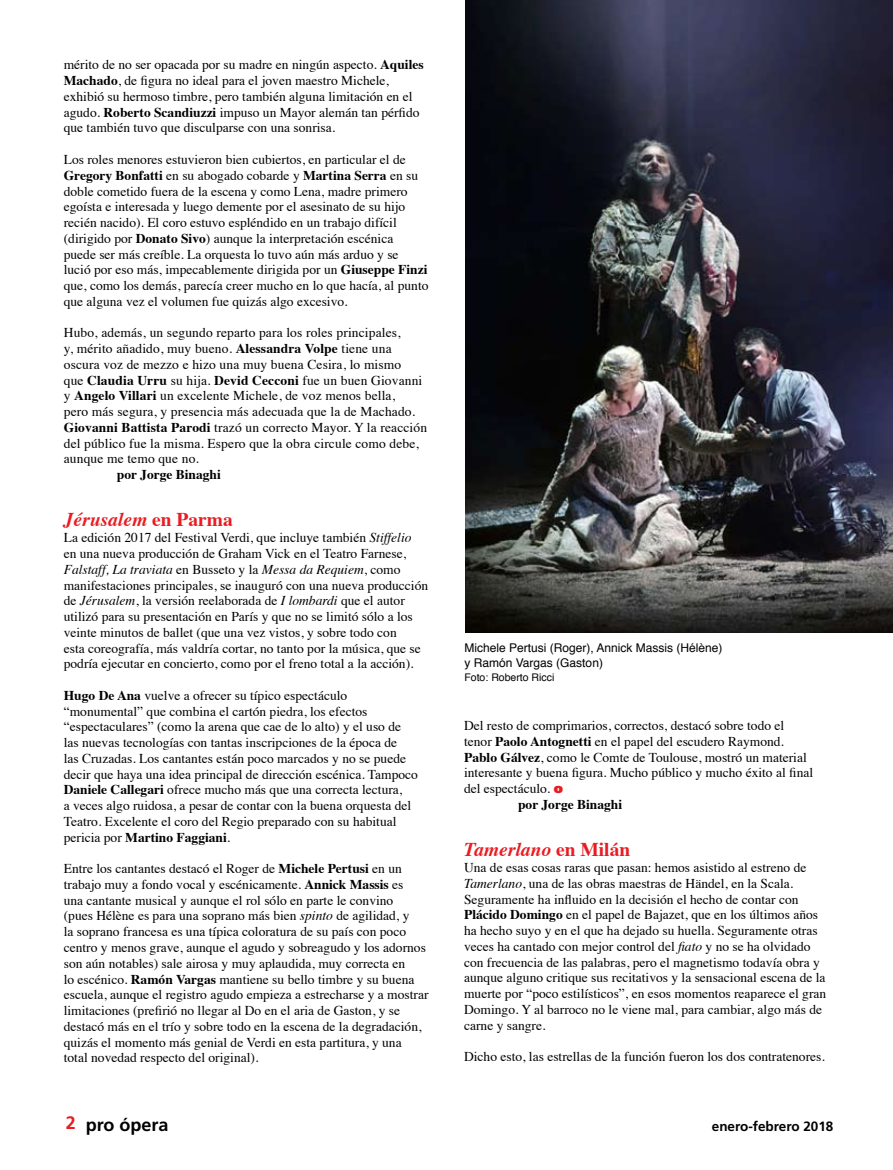
<style>
.page{position:relative;width:893px;height:1170px;background:#fff}
.page>*{position:absolute;margin:0;border:0;box-sizing:border-box;transform-origin:0 0}
.t1{font:italic 700 19.5px "Times";color:#e91c23}
.t2{font:700 18px "Frutiger";color:#000}
.t3{font:13.5px/15.8px "Times";color:#000}
.t4{font:700 13.5px "Times";color:#000}
.t5{font:700 13.5px "Frutiger";color:#000}
.t6{font:12px/14.2px "Helvetica";color:#000}
.t7{font:10.5px "Helvetica";color:#000}
.s1{font-weight:700}
.s2{font-style:normal}
.s3{font-style:italic}
.s4{font-family:"Frutiger";font-weight:900;color:#e91c23}
</style>
<div class="page">
<img style="left:465px;top:0;width:428px;height:633px">
<p class="t3" style="left:64px;top:56px;width:361px">mérito de no ser opacada por su madre en ningún aspecto. <span class="s1">Aquiles Machado</span>, de figura no ideal para el joven maestro Michele, exhibió su hermoso timbre, pero también alguna limitación en el agudo. <span class="s1">Roberto Scandiuzzi</span> impuso un Mayor alemán tan pérfido que también tuvo que disculparse con una sonrisa.</p>
<p class="t3" style="left:64px;top:150px;width:366px">Los roles menores estuvieron bien cubiertos, en particular el de <span class="s1">Gregory Bonfatti</span> en su abogado cobarde y <span class="s1">Martina Serra</span> en su doble cometido fuera de la escena y como Lena, madre primero egoísta e interesada y luego demente por el asesinato de su hijo recién nacido). El coro estuvo espléndido en un trabajo difícil (dirigido por <span class="s1">Donato Sivo</span>) aunque la interpretación escénica puede ser más creíble. La orquesta lo tuvo aún más arduo y se lució por eso más, impecablemente dirigida por un <span class="s1">Giuseppe Finzi </span>que, como los demás, parecía creer mucho en lo que hacía, al punto que alguna vez el volumen fue quizás algo excesivo.</p>
<p class="t3" style="left:64px;top:324px;width:365px">Hubo, además, un segundo reparto para los roles principales,<br>y, mérito añadido, muy bueno. <span class="s1">Alessandra Volpe</span> tiene una oscura voz de mezzo e hizo una muy buena Cesira, lo mismo<br>que <span class="s1">Claudia Urru</span> su hija. <span class="s1">Devid Cecconi</span> fue un buen Giovanni y <span class="s1">Angelo Villari</span> un excelente Michele, de voz menos bella,<br>pero más segura, y presencia más adecuada que la de Machado.<br><span class="s1">Giovanni Battista Parodi</span> trazó un correcto Mayor. Y la reacción del público fue la misma. Espero que la obra circule como debe, aunque me temo que no.</p>
<p class="t4" style="left:117px;top:461px;width:106px">por Jorge Binaghi</p>
<h1 class="t1" style="left:64px;top:501px;width:170px">Jérusalem <span class="s2">en Parma</span></h1>
<p class="t3" style="left:64px;top:528px;width:366px">La edición 2017 del Festival Verdi, que incluye también <span class="s3">Stiffelio<br></span>en una nueva producción de Graham Vick en el Teatro Farnese, <span class="s3">Falstaff, La traviata</span> en Busseto y la <span class="s3">Messa da Requiem</span>, como manifestaciones principales, se inauguró con una nueva producción de <span class="s3">Jérusalem</span>, la versión reelaborada de <span class="s3">I lombardi</span> que el autor utilizó para su presentación en París y que no se limitó sólo a los veinte minutos de ballet (que una vez vistos, y sobre todo con<br>esta coreografía, más valdría cortar, no tanto por la música, que se podría ejecutar en concierto, como por el freno total a la acción).</p>
<p class="t3" style="left:64px;top:686px;width:356px"><span class="s1">Hugo De Ana</span> vuelve a ofrecer su típico espectáculo “monumental” que combina el cartón piedra, los efectos “espectaculares” (como la arena que cae de lo alto) y el uso de las nuevas tecnologías con tantas inscripciones de la época de<br>las Cruzadas. Los cantantes están poco marcados y no se puede decir que haya una idea principal de dirección escénica. Tampoco <span class="s1">Daniele Callegari</span> ofrece mucho más que una correcta lectura,<br>a veces algo ruidosa, a pesar de contar con la buena orquesta del Teatro. Excelente el coro del Regio preparado con su habitual pericia por <span class="s1">Martino Faggiani</span>.</p>
<p class="t3" style="left:64px;top:859px;width:366px">Entre los cantantes destacó el Roger de <span class="s1">Michele Pertusi</span> en un trabajo muy a fondo vocal y escénicamente. <span class="s1">Annick Massis</span> es<br>una cantante musical y aunque el rol sólo en parte le convino<br>(pues Hélène es para una soprano más bien <span class="s3">spinto</span> de agilidad, y<br>la soprano francesa es una típica coloratura de su país con poco centro y menos grave, aunque el agudo y sobreagudo y los adornos son aún notables) sale airosa y muy aplaudida, muy correcta en<br>lo escénico. <span class="s1">Ramón Vargas</span> mantiene su bello timbre y su buena escuela, aunque el registro agudo empieza a estrecharse y a mostrar limitaciones (prefirió no llegar al Do en el aria de Gaston, y se destacó más en el trío y sobre todo en la escena de la degradación, quizás el momento más genial de Verdi en esta partitura, y una total novedad respecto del original).</p>
<p class="t6" style="left:464px;top:641px;width:260px">Michele Pertusi (Roger), Annick Massis (Hélène) y Ramón Vargas (Gaston)</p>
<p class="t7" style="left:464px;top:669px;width:91px">Foto: Roberto Ricci</p>
<p class="t3" style="left:464px;top:716px;width:322px">Del resto de comprimarios, correctos, destacó sobre todo el</p>
<p class="t3" style="left:464px;top:732px;width:321px">tenor <span class="s1">Paolo Antognetti</span> en el papel del escudero Raymond.</p>
<p class="t3" style="left:464px;top:748px;width:344px"><span class="s1">Pablo Gálvez</span>, como le Comte de Toulouse, mostró un material</p>
<p class="t3" style="left:464px;top:763px;width:351px">interesante y buena figura. Mucho público y mucho éxito al final</p>
<p class="t3" style="left:464px;top:779px;width:100px">del espectáculo. <span class="s4">o</span></p>
<p class="t4" style="left:518px;top:791px;width:106px">por Jorge Binaghi</p>
<h1 class="t1" style="left:464px;top:831px;width:168px">Tamerlano <span class="s2">en Milán</span></h1>
<p class="t3" style="left:464px;top:858px;width:364px">Una de esas cosas raras que pasan: hemos asistido al estreno de <span class="s3">Tamerlano</span>, una de las obras maestras de Händel, en la Scala.<br>Seguramente ha influido en la decisión el hecho de contar con <span class="s1">Plácido Domingo</span> en el papel de Bajazet, que en los últimos años ha hecho suyo y en el que ha dejado su huella. Seguramente otras veces ha cantado con mejor control del <span class="s3">fiato</span> y no se ha olvidado con frecuencia de las palabras, pero el magnetismo todavía obra y aunque alguno critique sus recitativos y la sensacional escena de la muerte por “poco estilísticos”, en esos momentos reaparece el gran Domingo. Y al barroco no le viene mal, para cambiar, algo más de carne y sangre.</p>
<p class="t3" style="left:464px;top:1047px;width:362px">Dicho esto, las estrellas de la función fueron los dos contratenores.</p>
<h2 class="t2" style="left:86px;top:1114px;width:84px">pro ópera</h2>
<p class="t5" style="left:712px;top:1118px;width:123px">enero-febrero 201 8</p>
</div>
